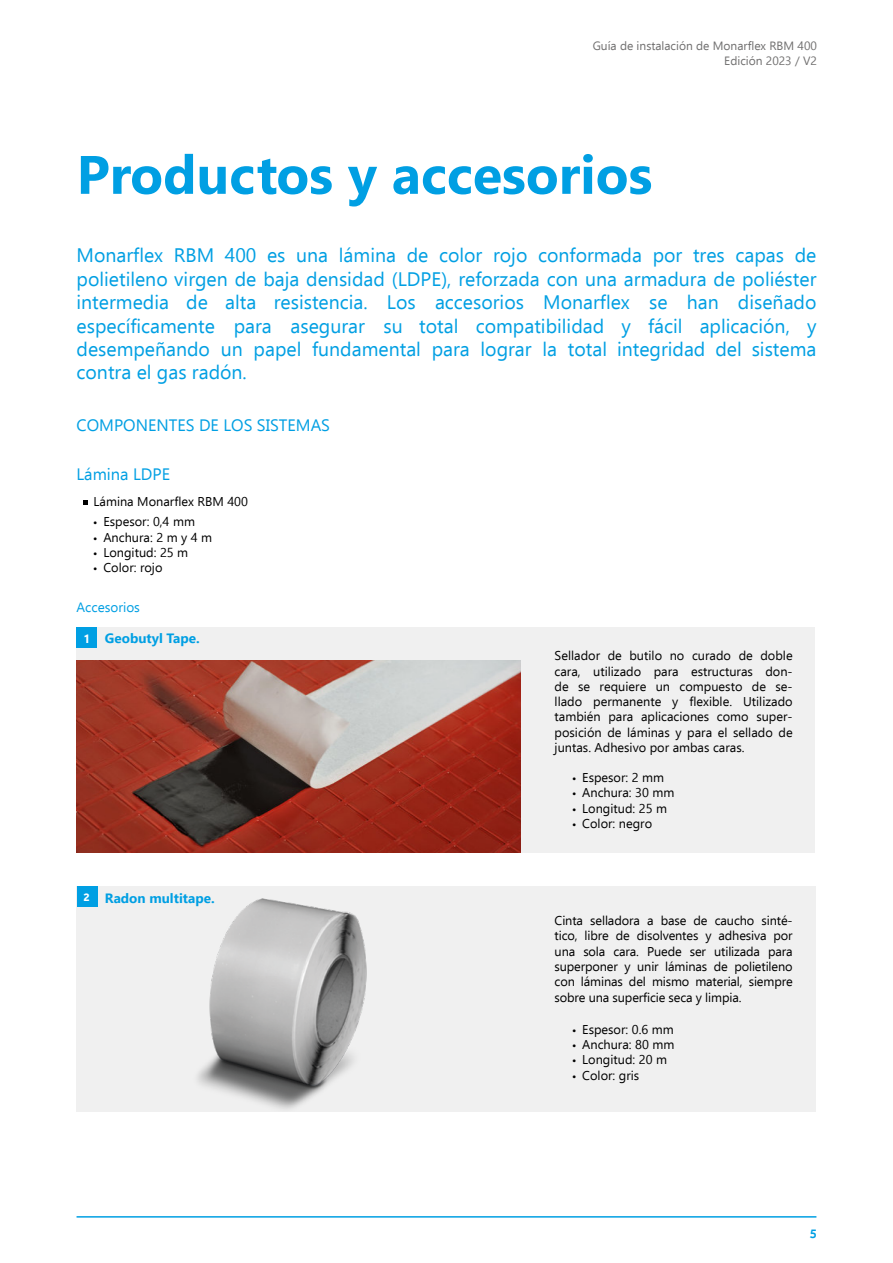
<style>
.page{position:relative;width:893px;height:1263px;background:#fff}
.page>*{position:absolute;margin:0;border:0;box-sizing:border-box;transform-origin:0 0}
.t1{font:700 54px "Ebrima";color:#009fe3}
.t2{font:19.5px/23.4px "Ebrima";color:#009fe3;text-align:justify}
.t3{font:16.5px "Ebrima";color:#009fe3}
.t4{font:700 13.5px "Ebrima";color:#009fe3}
.t5{font:13.5px "Ebrima";color:#009fe3}
.t6{font:500 13.5px "Effra";color:#009fe3}
.t7{font:12.75px/15.3px "Ebrima";color:#000;text-align:justify}
.t8{font:12px/14.4px "Ebrima";color:#706f6f;text-align:right}
.t9{font:700 11.85px "Ebrima";color:#fff}
.t10{font:700 11.85px "Effra";color:#fff}
.s1{font-family:"Effra";font-weight:300}
</style>
<div class="page">
<div style="left:77px;top:627px;width:738px;height:226px;background:#f0f0f0"></div>
<div style="left:77px;top:886px;width:739px;height:226px;background:#f0f0f0"></div>
<hr style="left:77px;top:1216px;width:739px;height:1px;background:#009fe3">
<svg style="left:84px;top:500px;width:4px;height:5px"></svg>
<div style="left:76px;top:627px;width:21px;height:21px;background:#009fe3"></div>
<div style="left:77px;top:886px;width:21px;height:21px;background:#009fe3"></div>
<img style="left:197px;top:898px;width:170px;height:211px">
<img style="left:77px;top:661px;width:444px;height:192px">
<p class="t8" style="left:593px;top:38px;width:226px">Guía de instalación de Monarflex RBM 400<br>Edición 2023 / V2</p>
<h1 class="t1" style="left:77px;top:132px;width:577px">Productos y accesorios</h1>
<p class="t2" style="left:77px;top:243px;width:741px">Monarflex RBM 400 es una lámina de color rojo conformada por tres capas de polietileno virgen de baja densidad (LDPE), reforzada con una armadura de poliéster intermedia de alta resistencia. Los accesorios Monarflex se han diseñado específicamente para asegurar su total compatibilidad y fácil aplicación, y desempeñando un papel fundamental para lograr la total integridad del sistema contra el gas radón.</p>
<p class="t3" style="left:77px;top:412px;width:255px">COMPONENTES DE LOS SISTEMAS</p>
<p class="t3" style="left:77px;top:462px;width:95px">Lámina LDPE</p>
<p class="t7" style="left:94px;top:493px;width:156px">Lámina Monarflex RBM 400</p>
<p class="t7" style="left:93px;top:514px;width:103px"><span class="s1">•</span> Espesor: 0,4 mm</p>
<p class="t7" style="left:93px;top:529px;width:120px"><span class="s1">•</span> Anchura: 2 m y 4 m</p>
<p class="t7" style="left:93px;top:544px;width:96px"><span class="s1">•</span> Longitud: 25 m</p>
<p class="t7" style="left:93px;top:560px;width:71px"><span class="s1">•</span> Color: rojo</p>
<p class="t5" style="left:77px;top:597px;width:65px">Accesorios</p>
<p class="t9" style="left:83px;top:629px;width:8px">1</p>
<p class="t4" style="left:105px;top:628px;width:96px">Geobutyl Tape.</p>
<p class="t10" style="left:83px;top:890px;width:8px">2</p>
<p class="t4" style="left:105px;top:888px;width:111px">Radon multitape.</p>
<p class="t7" style="left:555px;top:648px;width:240px">Sellador de butilo no curado de doble cara, utilizado para estructuras don&shy;de se requiere un compuesto de se&shy;llado permanente y flexible. Utilizado también para aplicaciones como super&shy;posición de láminas y para el sellado de juntas. Adhesivo por ambas caras.</p>
<p class="t7" style="left:572px;top:769px;width:94px"><span class="s1">•</span> Espesor: 2 mm</p>
<p class="t7" style="left:572px;top:785px;width:104px"><span class="s1">•</span> Anchura: 30 mm</p>
<p class="t7" style="left:572px;top:800px;width:96px"><span class="s1">•</span> Longitud: 25 m</p>
<p class="t7" style="left:572px;top:815px;width:82px"><span class="s1">•</span> Color: negro</p>
<p class="t7" style="left:555px;top:912px;width:240px">Cinta selladora a base de caucho sinté&shy;tico, libre de disolventes y adhesiva por una sola cara. Puede ser utilizada para superponer y unir láminas de polietileno con láminas del mismo material, siempre sobre una superficie seca y limpia.</p>
<p class="t7" style="left:572px;top:1021px;width:103px"><span class="s1">•</span> Espesor: 0.6 mm</p>
<p class="t7" style="left:572px;top:1036px;width:104px"><span class="s1">•</span> Anchura: 80 mm</p>
<p class="t7" style="left:572px;top:1052px;width:96px"><span class="s1">•</span> Longitud: 20 m</p>
<p class="t7" style="left:572px;top:1067px;width:69px"><span class="s1">•</span> Color: gris</p>
<p class="t6" style="left:810px;top:1226px;width:9px">5</p>
</div>
